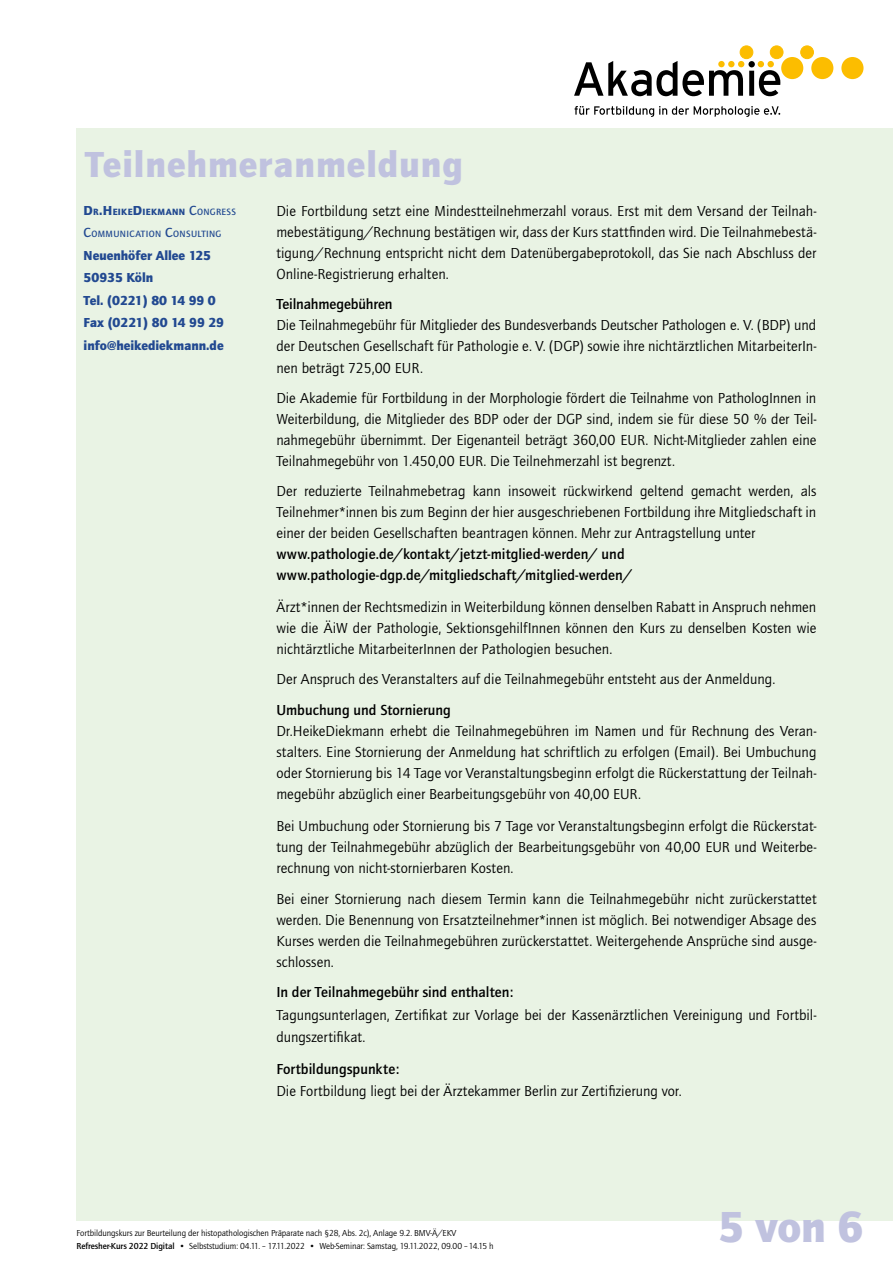
<style>
.page{position:relative;width:893px;height:1263px;background:#fff}
.page>*{position:absolute;margin:0;border:0;box-sizing:border-box;transform-origin:0 0}
.t1{font:900 45px "Quay Itc T";color:#c0c2df}
.t2{font:900 37.5px "Quay Itc T";letter-spacing:.025em;color:#c0c2df}
.t3{font:15px/21px "Quay Itc T";color:#000;text-align:justify}
.t4{font:700 15px "Quay Itc T";color:#000}
.t5{font:900 13.5px "Quay Itc T";color:#224991}
.t6{font:900 9.45px "Quay Itc T";letter-spacing:.035em;color:#224991}
.t7{font:700 9.45px "Quay Itc T";letter-spacing:.035em;color:#224991}
.t8{font:9px "Quay Itc T";letter-spacing:-.01em;color:#000}
.s1{font-size:13.5px}
.s2{font-weight:700;font-size:13.5px}
.s3{font-weight:700}
</style>
<div class="page">
<div style="left:77px;top:128px;width:816px;height:1092px;background:#e9f3e4"></div>
<svg style="left:575px;top:106px;width:205px;height:11px"></svg>
<svg style="left:574px;top:61px;width:206px;height:35px"></svg>
<div style="left:767px;top:61px;width:7px;height:6px;background:#fcbd00;border-radius:50%"></div>
<div style="left:740px;top:46px;width:13px;height:13px;background:#fcbd00;border-radius:50%"></div>
<div style="left:740px;top:46px;width:13px;height:13px;border:1px solid #fcbd00;border-radius:50%"></div>
<div style="left:770px;top:46px;width:13px;height:13px;background:#fcbd00;border-radius:50%"></div>
<div style="left:770px;top:46px;width:13px;height:13px;border:1px solid #fcbd00;border-radius:50%"></div>
<div style="left:801px;top:46px;width:12px;height:13px;background:#fcbd00;border-radius:50%"></div>
<div style="left:801px;top:46px;width:12px;height:13px;border:1px solid #fcbd00;border-radius:50%"></div>
<div style="left:781px;top:57px;width:22px;height:22px;background:#fcbd00;border-radius:50%"></div>
<div style="left:811px;top:57px;width:22px;height:22px;background:#fcbd00;border-radius:50%"></div>
<div style="left:841px;top:57px;width:22px;height:22px;background:#fcbd00;border-radius:50%"></div>
<div style="left:718px;top:61px;width:7px;height:6px;background:#fcbd00;border-radius:50%"></div>
<p class="t2" style="left:85px;top:143px;width:379px">Teilnehmeranmeldung</p>
<p class="t3" style="left:276px;top:200px;width:542px">Die Fortbildung setzt eine Mindestteilnehmerzahl voraus. Erst mit dem Versand der Teilnah&shy;mebestätigung/Rechnung bestätigen wir, dass der Kurs stattfinden wird. Die Teilnahmebestä&shy;tigung/Rechnung entspricht nicht dem Datenübergabeprotokoll, das Sie nach Abschluss der Online-Registrierung erhalten.</p>
<p class="t4" style="left:276px;top:295px;width:118px">Teilnahmegebühren</p>
<p class="t3" style="left:276px;top:314px;width:542px">Die Teilnahmegebühr für Mitglieder des Bundesverbands Deutscher Pathologen e. V. (BDP) und der Deutschen Gesellschaft für Pathologie e. V. (DGP) sowie ihre nichtärztlichen MitarbeiterIn-</p>
<p class="t3" style="left:276px;top:358px;width:148px">nen beträgt 725,00 EUR.</p>
<p class="t3" style="left:276px;top:388px;width:542px">Die Akademie für Fortbildung in der Morphologie fördert die Teilnahme von PathologInnen in Weiterbildung, die Mitglieder des BDP oder der DGP sind, indem sie für diese 50 % der Teil&shy;nahmegebühr übernimmt. Der Eigenanteil beträgt 360,00 EUR. Nicht-Mitglieder zahlen eine Teilnahmegebühr von 1.450,00 EUR. Die Teilnehmerzahl ist begrenzt.</p>
<p class="t3" style="left:276px;top:481px;width:541px">Der reduzierte Teilnahmebetrag kann insoweit rückwirkend geltend gemacht werden, als Teilnehmer*innen bis zum Beginn der hier ausgeschriebenen Fortbildung ihre Mitgliedschaft in einer der beiden Gesellschaften beantragen können. Mehr zur Antragstellung unter</p>
<p class="t4" style="left:276px;top:546px;width:350px">www.pathologie.de/kontakt/jetzt-mitglied-werden/ und</p>
<p class="t4" style="left:276px;top:567px;width:357px">www.pathologie-dgp.de/mitgliedschaft/mitglied-werden/</p>
<p class="t3" style="left:276px;top:596px;width:541px">Ärzt*innen der Rechtsmedizin in Weiterbildung können denselben Rabatt in Anspruch nehmen wie die ÄiW der Pathologie, SektionsgehilfInnen können den Kurs zu denselben Kosten wie nichtärztliche MitarbeiterInnen der Pathologien besuchen.</p>
<p class="t3" style="left:276px;top:668px;width:500px">Der Anspruch des Veranstalters auf die Teilnahmegebühr entsteht aus der Anmeldung.</p>
<p class="t4" style="left:276px;top:702px;width:176px">Umbuchung und Stornierung</p>
<p class="t3" style="left:276px;top:721px;width:542px">Dr.HeikeDiekmann erhebt die Teilnahmegebühren im Namen und für Rechnung des Veran&shy;stalters. Eine Stornierung der Anmeldung hat schriftlich zu erfolgen (Email). Bei Umbuchung oder Stornierung bis 14 Tage vor Veranstaltungsbeginn erfolgt die Rückerstattung der Teilnah&shy;megebühr abzüglich einer Bearbeitungsgebühr von 40,00 EUR.</p>
<p class="t3" style="left:276px;top:815px;width:542px">Bei Umbuchung oder Stornierung bis 7 Tage vor Veranstaltungsbeginn erfolgt die Rückerstat&shy;tung der Teilnahmegebühr abzüglich der Bearbeitungsgebühr von 40,00 EUR und Weiterbe&shy;rechnung von nicht-stornierbaren Kosten.</p>
<p class="t3" style="left:276px;top:889px;width:542px">Bei einer Stornierung nach diesem Termin kann die Teilnahmegebühr nicht zurückerstattet werden. Die Benennung von Ersatzteilnehmer*innen ist möglich. Bei notwendiger Absage des Kurses werden die Teilnahmegebühren zurückerstattet. Weitergehende Ansprüche sind ausge&shy;schlossen.</p>
<p class="t4" style="left:276px;top:984px;width:239px">In der Teilnahmegebühr sind enthalten:</p>
<p class="t3" style="left:276px;top:1003px;width:542px;line-height:22.5px">Tagungsunterlagen, Zertifikat zur Vorlage bei der Kassenärztlichen Vereinigung und Fortbil&shy;dungszertifikat.</p>
<p class="t4" style="left:276px;top:1060px;width:124px">Fortbildungspunkte:</p>
<p class="t3" style="left:276px;top:1081px;width:407px">Die Fortbildung liegt bei der Ärztekammer Berlin zur Zertifizierung vor.</p>
<p class="t6" style="left:84px;top:206px;width:154px"><span class="s1">D</span>R<span class="s1">.H</span>EIKE<span class="s1">D</span>IEKMANN <span class="s2">C</span><span class="s3">ONGRESS</span></p>
<p class="t7" style="left:84px;top:229px;width:139px"><span class="s1">C</span>OMMUNICATION <span class="s1">C</span>ONSULTING</p>
<p class="t5" style="left:84px;top:247px;width:129px">Neuenhöfer Allee 125</p>
<p class="t5" style="left:84px;top:270px;width:71px">50935 Köln</p>
<p class="t5" style="left:84px;top:292px;width:134px">Tel. (0221) 80 14 99 0</p>
<p class="t5" style="left:84px;top:315px;width:142px">Fax (0221) 80 14 99 29</p>
<p class="t5" style="left:84px;top:337px;width:142px">info@heikediekmann.de</p>
<p class="t8" style="left:77px;top:1228px;width:381px">Fortbildungskurs zur Beurteilung der histopathologischen Präparate nach §28, Abs. 2c), Anlage 9.2. BMV-Ä/EKV</p>
<p class="t8" style="left:77px;top:1241px;width:419px"><span class="s3">Refresher-Kurs 2022 Digital</span> • Selbststudium: 04.11. – 17.11.2022 • Web-Seminar: Samstag, 19.11.2022, 09.00 –14.15 h</p>
<p class="t1" style="left:718px;top:1200px;width:147px">5 von 6</p>
</div>
